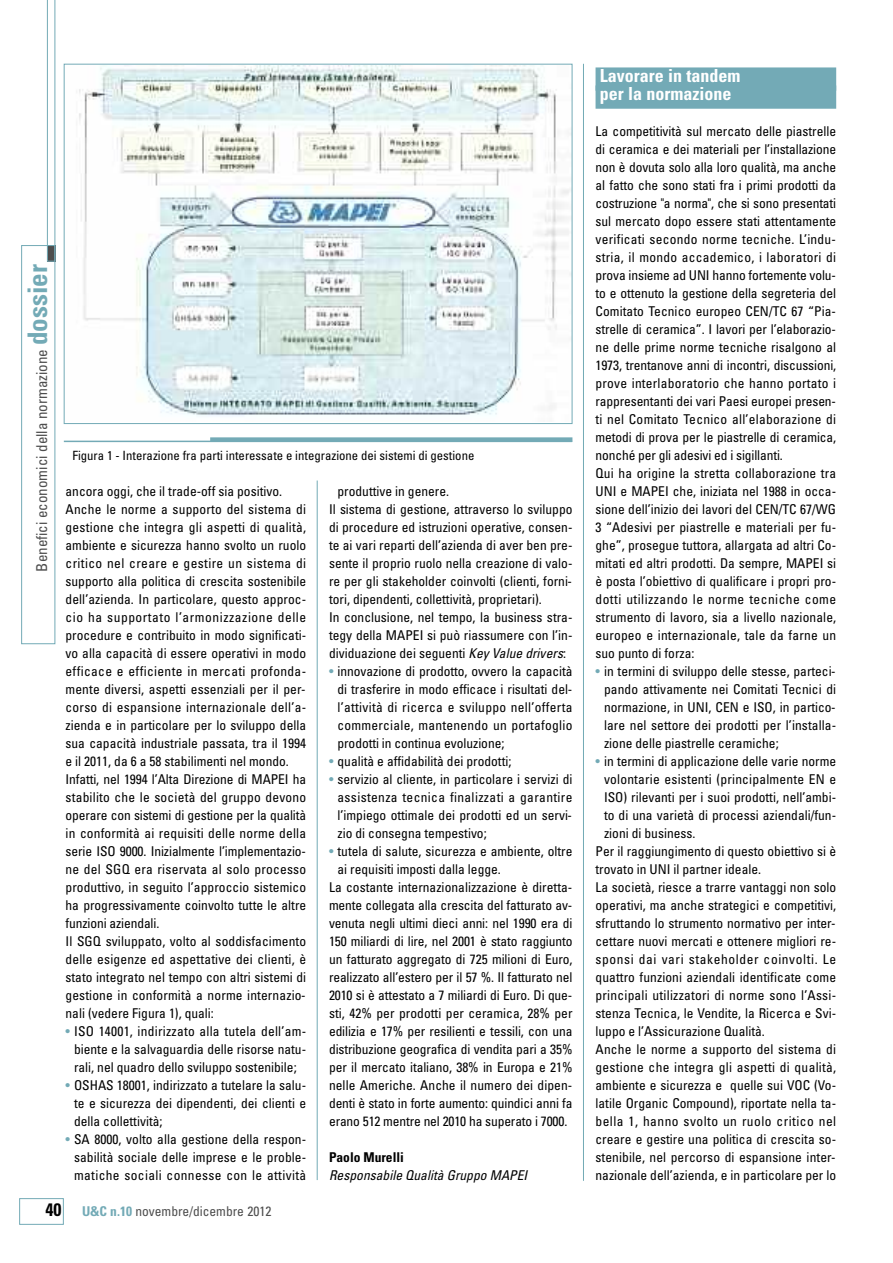
<style>
.page{position:relative;width:893px;height:1263px;background:#fff}
.page>*{position:absolute;margin:0;border:0;box-sizing:border-box;transform-origin:0 0}
.t1{font:700 condensed 18px/18px "Univers";color:#fff}
.t2{font:condensed 15px "Univers";color:#4d4d4d}
.t3{font:condensed 13.5px/18px "Univers";color:#000;text-align:justify}
.t4{font:condensed 13.5px "Univers";letter-spacing:.02em;color:#000}
.t5{font:condensed 13.5px "Univers";letter-spacing:.045em;color:#000}
.t6{font:condensed 13.5px "Univers";letter-spacing:.035em;color:#000}
.t7{font:italic condensed 13.5px "Univers";letter-spacing:.005em;color:#000}
.t8{font:condensed 13.5px "Univers";color:#4d4d4d}
.t9{font:700 condensed 13.5px "Univers";color:#000}
.t10{font:condensed 12.75px "Univers";color:#000}
.s1{font-weight:700;font-size:27px;color:#73aab6}
.s2{color:#73aab6}
.s3{font-style:italic}
.s4{font-weight:700;font-size:18px;color:#000}
.s5{font-weight:700;color:#73aab6}
</style>
<div class="page">
<hr style="left:317px;top:480px;width:1px;height:700px;background:#73aab6">
<hr style="left:583px;top:64px;width:1px;height:1117px;background:#73aab6">
<div style="left:596px;top:67px;width:240px;height:24px;background:#73aab6"></div>
<div style="left:596px;top:85px;width:240px;height:24px;background:#73aab6"></div>
<div style="left:19px;top:1198px;width:45px;height:27px;border:1px solid #73aab6"></div>
<hr style="left:64px;top:441px;width:508px;height:1px;background:#73aab6">
<div style="left:210px;top:437px;width:362px;height:5px;background:#73aab6"></div>
<img style="left:79px;top:66px;width:491px;height:351px">
<svg style="left:47px;top:0;width:8px;height:262px"></svg>
<div style="left:21px;top:245px;width:34px;height:399px;border:1px solid #73aab6"></div>
<p class="t2" style="left:36px;top:572px;width:309px;rotate:-90deg">Benefici economici della normazione <span class="s1">dossier</span></p>
<p class="t10" style="left:72px;top:451px;width:404px">Figura 1 - Interazione fra parti interessate e integrazione dei sistemi di gestione</p>
<p class="t3" style="left:66px;top:483px;width:242px;text-align:left">ancora oggi, che il trade-off sia positivo.<br>Anche le norme a supporto del sistema di gestione che integra gli aspetti di qualità, ambiente e sicurezza hanno svolto un ruolo critico nel creare e gestire un sistema di supporto alla politica di crescita sostenibile dell’azienda. In particolare, questo approc&shy;cio ha supportato l’armonizzazione delle procedure e contribuito in modo significati&shy;vo alla capacità di essere operativi in modo efficace e efficiente in mercati profonda&shy;mente diversi, aspetti essenziali per il per&shy;corso di espansione internazionale dell’a&shy;zienda e in particolare per lo sviluppo della sua capacità industriale passata, tra il 1994 e il 2011, da 6 a 58 stabilimenti nel mondo.<br>Infatti, nel 1994 l’Alta Direzione di MAPEI ha stabilito che le società del gruppo devono operare con sistemi di gestione per la qualità in conformità ai requisiti delle norme della serie ISO 9000. Inizialmente l’implementazio&shy;ne del SGQ era riservata al solo processo produttivo, in seguito l’approccio sistemico ha progressivamente coinvolto tutte le altre funzioni aziendali.<br>Il SGQ sviluppato, volto al soddisfacimento delle esigenze ed aspettative dei clienti, è stato integrato nel tempo con altri sistemi di gestione in conformità a norme internazio&shy;nali (vedere Figura 1), quali:</p>
<p class="t3" style="left:74px;top:1023px;width:234px;text-indent:-9px"><span class="s2">•</span> ISO 14001, indirizzato alla tutela dell’am&shy;biente e la salvaguardia delle risorse natu&shy;rali, nel quadro dello sviluppo sostenibile;</p>
<p class="t3" style="left:74px;top:1077px;width:234px;text-indent:-9px"><span class="s2">•</span> OSHAS 18001, indirizzato a tutelare la salu&shy;te e sicurezza dei dipendenti, dei clienti e della collettività;</p>
<p class="t3" style="left:74px;top:1131px;width:234px;text-indent:-8px"><span class="s2">•</span> SA 8000, volto alla gestione della respon&shy;sabilità sociale delle imprese e le proble&shy;matiche sociali connesse con le attività</p>
<p class="t3" style="left:329px;top:483px;width:245px;text-align:left;text-indent:9px">produttive in genere.<br>Il sistema di gestione, attraverso lo sviluppo di procedure ed istruzioni operative, consen&shy;te ai vari reparti dell’azienda di aver ben pre&shy;sente il proprio ruolo nella creazione di valo&shy;re per gli stakeholder coinvolti (clienti, forni&shy;tori, dipendenti, collettività, proprietari).<br>In conclusione, nel tempo, la business stra&shy;tegy della MAPEI si può riassumere con l’in&shy;dividuazione dei seguenti <span class="s3">Key Value drivers</span>:</p>
<p class="t3" style="left:338px;top:663px;width:236px;text-indent:-9px"><span class="s2">•</span> innovazione di prodotto, ovvero la capacità di trasferire in modo efficace i risultati del&shy;l’attività di ricerca e sviluppo nell’offerta commerciale, mantenendo un portafoglio prodotti in continua evoluzione;</p>
<p class="t3" style="left:329px;top:753px;width:184px"><span class="s2">•</span> qualità e affidabilità dei prodotti;</p>
<p class="t3" style="left:338px;top:771px;width:236px;text-indent:-9px"><span class="s2">•</span> servizio al cliente, in particolare i servizi di assistenza tecnica finalizzati a garantire l’impiego ottimale dei prodotti ed un servi&shy;zio di consegna tempestivo;</p>
<p class="t3" style="left:329px;top:843px;width:245px"><span class="s2">•</span> tutela di salute, sicurezza e ambiente, oltre</p>
<p class="t3" style="left:338px;top:861px;width:165px">ai requisiti imposti dalla legge.</p>
<p class="t3" style="left:329px;top:879px;width:245px">La costante internazionalizzazione è diretta-</p>
<p class="t3" style="left:329px;top:897px;width:245px">mente collegata alla crescita del fatturato av-</p>
<p class="t3" style="left:329px;top:915px;width:245px">venuta negli ultimi dieci anni: nel 1990 era di</p>
<p class="t3" style="left:329px;top:933px;width:245px">150 miliardi di lire, nel 2001 è stato raggiunto</p>
<p class="t3" style="left:329px;top:951px;width:245px">un fatturato aggregato di 725 milioni di Euro,</p>
<p class="t3" style="left:329px;top:969px;width:245px">realizzato all’estero per il 57 %. Il fatturato nel</p>
<p class="t3" style="left:329px;top:987px;width:245px">2010 si è attestato a 7 miliardi di Euro. Di que-</p>
<p class="t3" style="left:329px;top:1005px;width:245px">sti, 42% per prodotti per ceramica, 28% per</p>
<p class="t3" style="left:329px;top:1023px;width:245px">edilizia e 17% per resilienti e tessili, con una</p>
<p class="t3" style="left:329px;top:1041px;width:245px">distribuzione geografica di vendita pari a 35%</p>
<p class="t3" style="left:329px;top:1059px;width:245px">per il mercato italiano, 38% in Europa e 21%</p>
<p class="t3" style="left:329px;top:1077px;width:245px">nelle Americhe. Anche il numero dei dipen-</p>
<p class="t3" style="left:329px;top:1095px;width:245px">denti è stato in forte aumento: quindici anni fa</p>
<p class="t3" style="left:329px;top:1113px;width:240px">erano 512 mentre nel 2010 ha superato i 7000.</p>
<p class="t9" style="left:329px;top:1152px;width:76px">Paolo Murelli</p>
<p class="t7" style="left:329px;top:1170px;width:200px">Responsabile Qualità Gruppo MAPEI</p>
<p class="t8" style="left:45px;top:1206px;width:227px"><span class="s4">40</span> <span class="s5">U&amp;C n.10</span> novembre/dicembre 2012</p>
<h1 class="t1" style="left:600px;top:68px;width:142px">Lavorare in tandem per la normazione</h1>
<p class="t3" style="left:595px;top:123px;width:242px;text-align:left">La competitività sul mercato delle piastrelle di ceramica e dei materiali per l’installazione non è dovuta solo alla loro qualità, ma anche al fatto che sono stati fra i primi prodotti da costruzione "a norma", che si sono presentati sul mercato dopo essere stati attentamente verificati secondo norme tecniche. L’indu&shy;stria, il mondo accademico, i laboratori di prova insieme ad UNI hanno fortemente volu&shy;to e ottenuto la gestione della segreteria del Comitato Tecnico europeo CEN/TC 67 “Pia&shy;strelle di ceramica”. I lavori per l’elaborazio&shy;ne delle prime norme tecniche risalgono al 1973, trentanove anni di incontri, discussioni, prove interlaboratorio che hanno portato i rappresentanti dei vari Paesi europei presen&shy;ti nel Comitato Tecnico all’elaborazione di metodi di prova per le piastrelle di ceramica, nonché per gli adesivi ed i sigillanti.<br>Qui ha origine la stretta collaborazione tra UNI e MAPEI che, iniziata nel 1988 in occa&shy;sione dell’inizio dei lavori del CEN/TC 67/WG 3 “Adesivi per piastrelle e materiali per fu&shy;ghe”, prosegue tuttora, allargata ad altri Co&shy;mitati ed altri prodotti. Da sempre, MAPEI si è posta l’obiettivo di qualificare i propri pro&shy;dotti utilizzando le norme tecniche come strumento di lavoro, sia a livello nazionale, europeo e internazionale, tale da farne un suo punto di forza:</p>
<p class="t3" style="left:604px;top:663px;width:234px;text-indent:-9px"><span class="s2">•</span> in termini di sviluppo delle stesse, parteci&shy;pando attivamente nei Comitati Tecnici di normazione, in UNI, CEN e ISO, in partico&shy;lare nel settore dei prodotti per l’installa&shy;zione delle piastrelle ceramiche;</p>
<p class="t3" style="left:595px;top:753px;width:242px"><span class="s2">•</span> in termini di applicazione delle varie norme</p>
<p class="t3" style="left:604px;top:771px;width:234px">volontarie esistenti (principalmente EN e</p>
<p class="t3" style="left:604px;top:789px;width:234px">ISO) rilevanti per i suoi prodotti, nell’ambi-</p>
<p class="t3" style="left:604px;top:807px;width:234px">to di una varietà di processi aziendali/fun-</p>
<p class="t3" style="left:604px;top:825px;width:93px">zioni di business.</p>
<p class="t3" style="left:596px;top:843px;width:242px">Per il raggiungimento di questo obiettivo si è</p>
<p class="t3" style="left:596px;top:861px;width:167px">trovato in UNI il partner ideale.</p>
<p class="t3" style="left:596px;top:879px;width:242px">La società, riesce a trarre vantaggi non solo</p>
<p class="t3" style="left:596px;top:897px;width:242px">operativi, ma anche strategici e competitivi,</p>
<p class="t3" style="left:596px;top:915px;width:242px">sfruttando lo strumento normativo per inter-</p>
<p class="t3" style="left:596px;top:933px;width:242px">cettare nuovi mercati e ottenere migliori re-</p>
<p class="t5" style="left:596px;top:954px;width:242px">sponsi dai vari stakeholder coinvolti. Le</p>
<p class="t3" style="left:596px;top:969px;width:242px">quattro funzioni aziendali identificate come</p>
<p class="t3" style="left:596px;top:987px;width:242px">principali utilizzatori di norme sono l’Assi-</p>
<p class="t3" style="left:596px;top:1005px;width:242px">stenza Tecnica, le Vendite, la Ricerca e Svi-</p>
<p class="t3" style="left:596px;top:1023px;width:171px">luppo e l’Assicurazione Qualità.</p>
<p class="t3" style="left:596px;top:1041px;width:242px">Anche le norme a supporto del sistema di</p>
<p class="t4" style="left:596px;top:1062px;width:242px">gestione che integra gli aspetti di qualità,</p>
<p class="t3" style="left:596px;top:1077px;width:242px">ambiente e sicurezza e quelle sui VOC (Vo-</p>
<p class="t3" style="left:596px;top:1095px;width:242px">latile Organic Compound), riportate nella ta-</p>
<p class="t6" style="left:596px;top:1116px;width:242px">bella 1, hanno svolto un ruolo critico nel</p>
<p class="t3" style="left:596px;top:1131px;width:242px">creare e gestire una politica di crescita so-</p>
<p class="t3" style="left:596px;top:1149px;width:242px">stenibile, nel percorso di espansione inter-</p>
<p class="t3" style="left:596px;top:1167px;width:242px">nazionale dell’azienda, e in particolare per lo</p>
</div>
